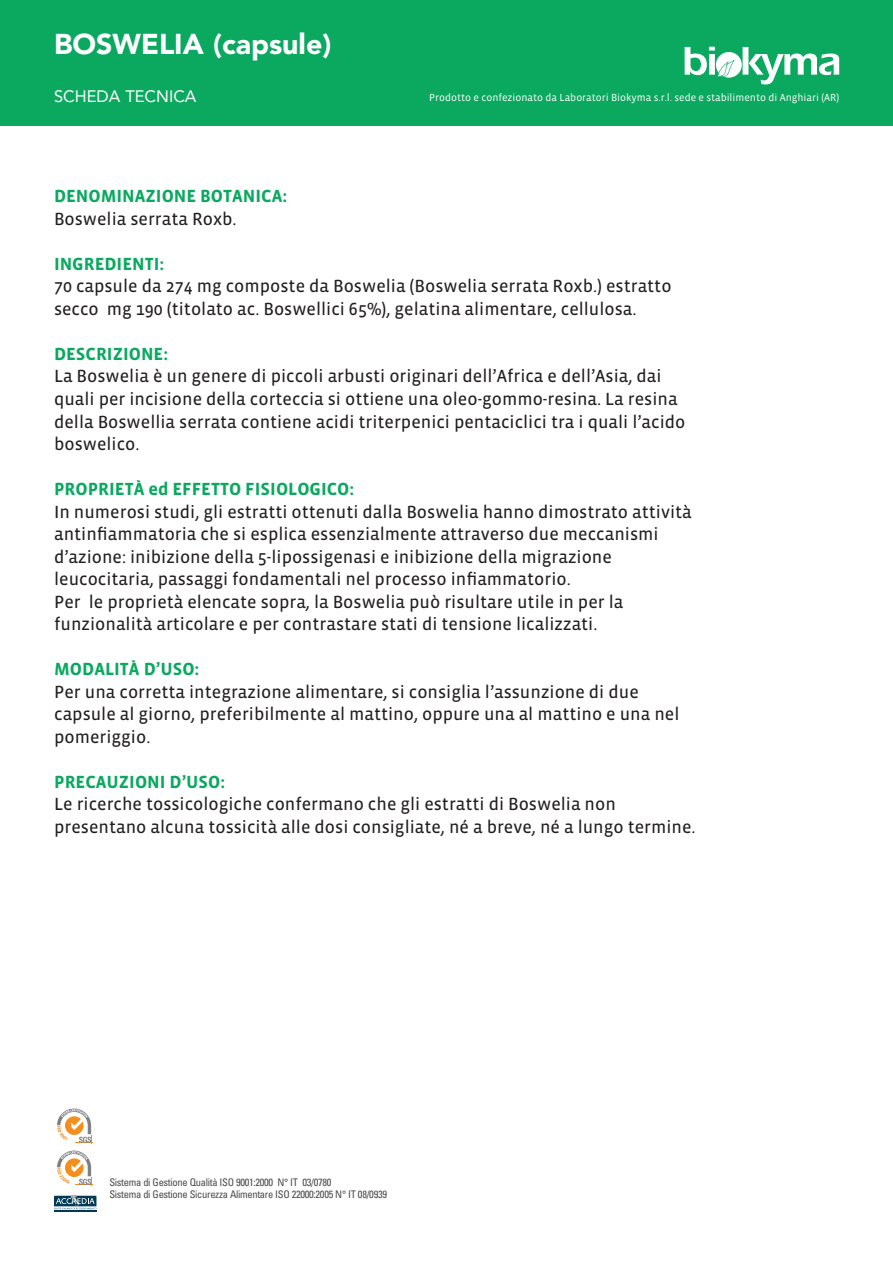
<style>
.page{position:relative;width:893px;height:1263px;background:#fff}
.page>*{position:absolute;margin:0;border:0;box-sizing:border-box;transform-origin:0 0}
.t1{font:900 28.5px "Avenir LT Std";color:#fff}
.t2{font:18px/22.5px "Vista Sans OT";color:#231f20}
.t3{font:700 18px "Vista Sans OT";color:#0ba860}
.t4{font:16.5px "Avenir LT Std";color:#fff}
.t5{font:condensed 10.5px/12px "Univers LT Std";letter-spacing:-.03em;color:#4b4c4d}
.t6{font:10.5px "Vista Sans OT";color:#fff}
</style>
<div class="page">
<div style="left:0;top:0;width:893px;height:126px;background:#0ba860"></div>
<svg style="left:743px;top:47px;width:96px;height:37px"></svg>
<div style="left:716px;top:52px;width:26px;height:26px;background:#fff;border-radius:50%"></div>
<svg style="left:685px;top:47px;width:50px;height:30px"></svg>
<svg style="left:57px;top:1150px;width:36px;height:36px"></svg>
<svg style="left:57px;top:1108px;width:36px;height:36px"></svg>
<hr style="left:54px;top:1210px;width:42px;height:2px;background:#003a55">
<svg style="left:54px;top:1195px;width:42px;height:14px"></svg>
<h1 class="t1" style="left:54px;top:27px;width:279px">BOSWELIA (capsule)</h1>
<p class="t4" style="left:54px;top:87px;width:144px">SCHEDA TECNICA</p>
<p class="t6" style="left:429px;top:92px;width:411px">Prodotto e confezionato da Laboratori Biokyma s.r.l. sede e stabilimento di Anghiari (AR)</p>
<p class="t3" style="left:54px;top:187px;width:235px">DENOMINAZIONE BOTANICA:</p>
<p class="t2" style="left:54px;top:208px;width:184px">Boswelia serrata Roxb.</p>
<p class="t3" style="left:54px;top:255px;width:112px">INGREDIENTI:</p>
<p class="t2" style="left:54px;top:275px;width:619px">70 capsule da 274 mg composte da Boswelia (Boswelia serrata Roxb.) estratto secco mg 190 (titolato ac. Boswellici 65%), gelatina alimentare, cellulosa.</p>
<p class="t3" style="left:54px;top:345px;width:116px">DESCRIZIONE:</p>
<p class="t2" style="left:54px;top:365px;width:633px">La Boswelia è un genere di piccoli arbusti originari dell’Africa e dell’Asia, dai quali per incisione della corteccia si ottiene una oleo-gommo-resina. La resina della Boswellia serrata contiene acidi triterpenici pentaciclici tra i quali l’acido boswelico.</p>
<p class="t3" style="left:54px;top:480px;width:302px">PROPRIETÀ ed EFFETTO FISIOLOGICO:</p>
<p class="t2" style="left:54px;top:500px;width:639px">In numerosi studi, gli estratti ottenuti dalla Boswelia hanno dimostrato attività antinfiammatoria che si esplica essenzialmente attraverso due meccanismi d’azione: inibizione della 5-lipossigenasi e inibizione della migrazione leucocitaria, passaggi fondamentali nel processo infiammatorio.<br>Per le proprietà elencate sopra, la Boswelia può risultare utile in per la funzionalità articolare e per contrastare stati di tensione licalizzati.</p>
<p class="t3" style="left:54px;top:660px;width:147px">MODALITÀ D’USO:</p>
<p class="t2" style="left:54px;top:680px;width:627px">Per una corretta integrazione alimentare, si consiglia l’assunzione di due capsule al giorno, preferibilmente al mattino, oppure una al mattino e una nel pomeriggio.</p>
<p class="t3" style="left:54px;top:772px;width:173px">PRECAUZIONI D’USO:</p>
<p class="t2" style="left:54px;top:793px;width:643px">Le ricerche tossicologiche confermano che gli estratti di Boswelia non presentano alcuna tossicità alle dosi consigliate, né a breve, né a lungo termine.</p>
<p class="t5" style="left:109px;top:1176px;width:279px">Sistema di Gestione Qualità ISO 9001:2000 N° IT 03/0780<br>Sistema di Gestione Sicurezza Alimentare ISO 22000:2005 N° IT 08/0939</p>
</div>
